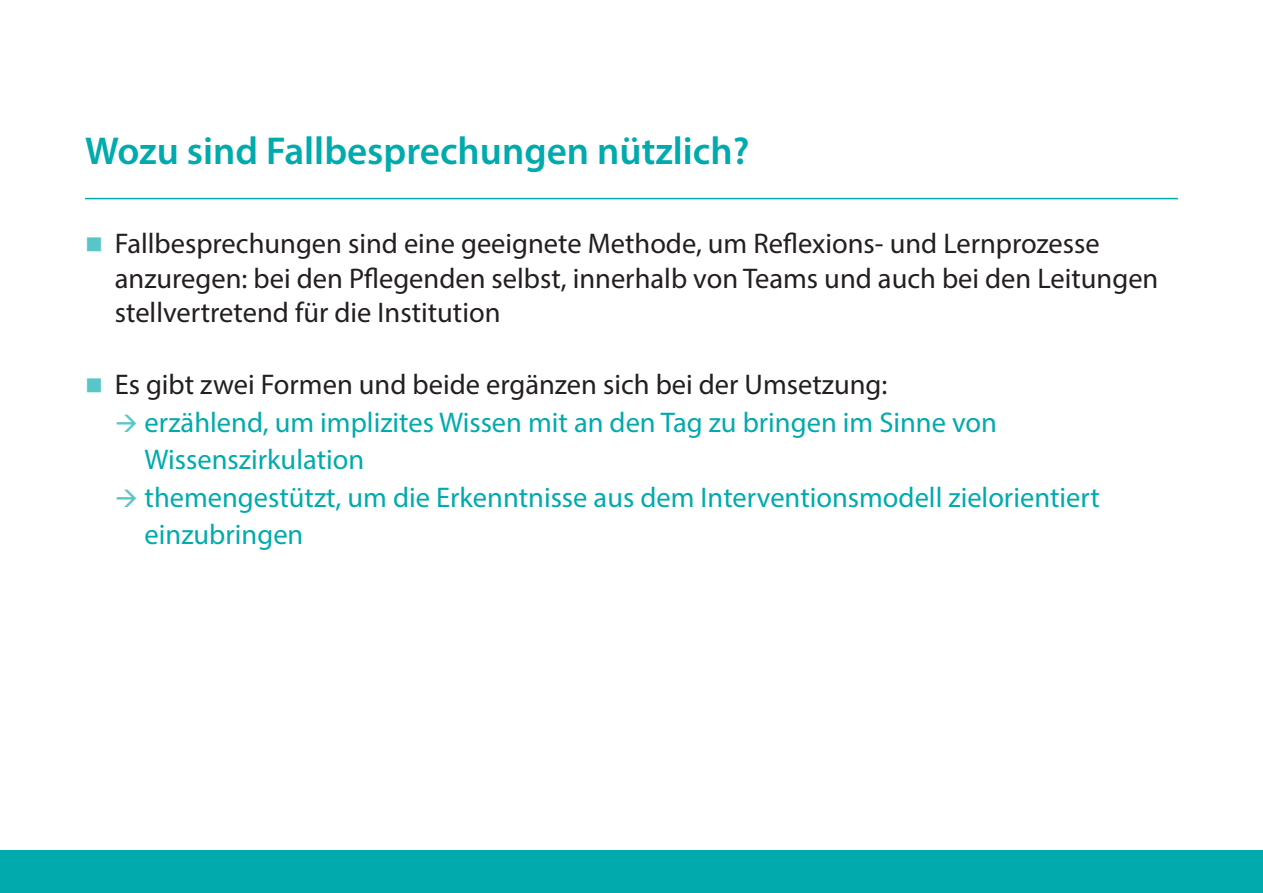
<style>
.page{position:relative;width:1263px;height:893px;background:#fff}
.page>*{position:absolute;margin:0;border:0;box-sizing:border-box;transform-origin:0 0}
.t1{font:600 39px "Myriad Pro";color:#00aaad}
.t2{font:28.5px/37.5px "Myriad Pro";color:#00aaad}
.t3{font:28.5px/34.5px "Myriad Pro";color:#231f20}
.s1{color:#58c5c8}
.s2{color:#231f20}
</style>
<div class="page">
<div style="left:0;top:850px;width:1263px;height:43px;background:#00aaad"></div>
<hr style="left:85px;top:198px;width:1093px;height:1px;background:#00aaad">
<h1 class="t1" style="left:85px;top:126px;width:666px">Wozu sind Fallbesprechungen nützlich?</h1>
<p class="t3" style="left:115px;top:226px;width:1045px;text-indent:-30px"><span class="s1">■</span> Fallbesprechungen sind eine geeignete Methode, um Reflexions- und Lernprozesse anzuregen: bei den Pflegenden selbst, innerhalb von Teams und auch bei den Leitungen stellvertretend für die Institution</p>
<p class="t2" style="left:145px;top:365px;width:957px;text-indent:-60px"><span class="s1">■</span> <span class="s2">Es gibt zwei Formen und beide ergänzen sich bei der Umsetzung:<br></span>erzählend, um implizites Wissen mit an den Tag zu bringen im Sinne von Wissenszirkulation<br>themengestützt, um die Erkenntnisse aus dem Interventionsmodell zielorientiert einzubringen</p>
</div>
